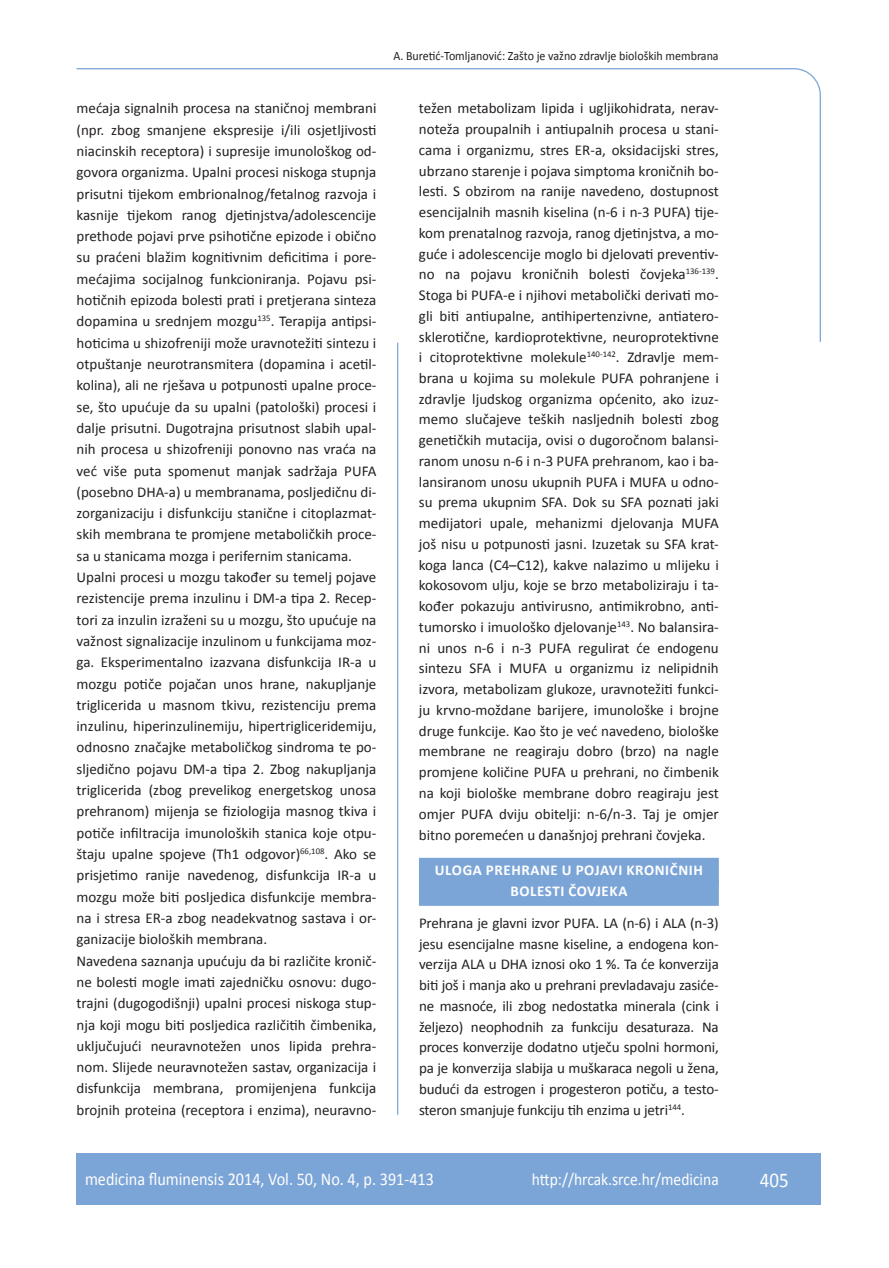
<style>
.page{position:relative;width:889px;height:1268px;background:#fff}
.page>*{position:absolute;margin:0;border:0;box-sizing:border-box;transform-origin:0 0}
.t1{font:21px "Calibri";color:#fff;scale:.9 1}
.t2{font:18px "Calibri";color:#fff;scale:.9 1}
.t3{font:17.25px "Calibri";color:#fff;scale:.9 1}
.t4{font:15px/21.3px "Calibri";color:#231f20;text-align:justify}
.t5{font:700 15px/21px "Calibri";letter-spacing:.04em;color:#fff;text-align:center}
.t6{font:12.75px "Calibri";color:#231f20;scale:.94 1}
</style>
<div class="page">
<svg style="left:76px;top:68px;width:745px;height:275px"></svg>
<hr style="left:397px;top:342px;width:1px;height:772px;background:#7ca5d7">
<div style="left:77px;top:1152px;width:744px;height:51px;background:#7ca5d7"></div>
<div style="left:419px;top:857px;width:300px;height:27px;background:#7ca5d7"></div>
<div style="left:419px;top:878px;width:300px;height:27px;background:#7ca5d7"></div>
<p class="t6" style="left:393px;top:47px;width:347px">A. Buretić-Tomljanović: Zašto je važno zdravlje bioloških membrana</p>
<p class="t4" style="left:77px;top:97px;width:301px;text-align:left">mećaja signalnih procesa na staničnoj membrani (npr. zbog smanjene ekspresije i/ili osjetljivosti niacinskih receptora) i supresije imunološkog od&shy;govora organizma. Upalni procesi niskoga stupnja prisutni tijekom embrionalnog/fetalnog razvoja i kasnije tijekom ranog djetinjstva/adolescencije prethode pojavi prve psihotične epizode i obično su praćeni blažim kognitivnim deficitima i pore&shy;mećajima socijalnog funkcioniranja. Pojavu psi&shy;hotičnih epizoda bolesti prati i pretjerana sinteza dopamina u srednjem mozgu<sup>135</sup>. Terapija antipsi&shy;hoticima u shizofreniji može uravnotežiti sintezu i otpuštanje neurotransmitera (dopamina i acetil&shy;kolina), ali ne rješava u potpunosti upalne proce&shy;se, što upućuje da su upalni (patološki) procesi i dalje prisutni. Dugotrajna prisutnost slabih upal&shy;nih procesa u shizofreniji ponovno nas vraća na već više puta spomenut manjak sadržaja PUFA (posebno DHA-a) u membranama, posljedičnu di&shy;zorganizaciju i disfunkciju stanične i citoplazmat&shy;skih membrana te promjene metaboličkih proce&shy;sa u stanicama mozga i perifernim stanicama.<br>Upalni procesi u mozgu također su temelj pojave rezistencije prema inzulinu i DM-a tipa 2. Recep&shy;tori za inzulin izraženi su u mozgu, što upućuje na važnost signalizacije inzulinom u funkcijama moz&shy;ga. Eksperimentalno izazvana disfunkcija IR-a u mozgu potiče pojačan unos hrane, nakupljanje triglicerida u masnom tkivu, rezistenciju prema inzulinu, hiperinzulinemiju, hipertrigliceridemiju, odnosno značajke metaboličkog sindroma te po&shy;sljedično pojavu DM-a tipa 2. Zbog nakupljanja triglicerida (zbog prevelikog energetskog unosa prehranom) mijenja se fiziologija masnog tkiva i potiče infiltracija imunoloških stanica koje otpu&shy;štaju upalne spojeve (Th1 odgovor)<sup>66,108</sup>. Ako se prisjetimo ranije navedenog, disfunkcija IR-a u mozgu može biti posljedica disfunkcije membra&shy;na i stresa ER-a zbog neadekvatnog sastava i or&shy;ganizacije bioloških membrana.<br>Navedena saznanja upućuju da bi različite kronič&shy;ne bolesti mogle imati zajedničku osnovu: dugo&shy;trajni (dugogodišnji) upalni procesi niskoga stup&shy;nja koji mogu biti posljedica različitih čimbenika, uključujući neuravnotežen unos lipida prehra&shy;nom. Slijede neuravnotežen sastav, organizacija i disfunkcija membrana, promijenjena funkcija brojnih proteina (receptora i enzima), neuravno-</p>
<p class="t4" style="left:419px;top:97px;width:301px;line-height:20.7px">težen metabolizam lipida i ugljikohidrata, nerav&shy;noteža proupalnih i antiupalnih procesa u stani&shy;cama i organizmu, stres ER-a, oksidacijski stres, ubrzano starenje i pojava simptoma kroničnih bo&shy;lesti. S obzirom na ranije navedeno, dostupnost esencijalnih masnih kiselina (n-6 i n-3 PUFA) tije&shy;kom prenatalnog razvoja, ranog djetinjstva, a mo&shy;guće i adolescencije moglo bi djelovati preventiv&shy;no na pojavu kroničnih bolesti čovjeka<sup>136-139</sup>.<br>Stoga bi PUFA-e i njihovi metabolički derivati mo&shy;gli biti antiupalne, antihipertenzivne, antiatero&shy;sklerotične, kardioprotektivne, neuroprotektivne i citoprotektivne molekule<sup>140-142</sup>. Zdravlje mem&shy;brana u kojima su molekule PUFA pohranjene i zdravlje ljudskog organizma općenito, ako izuz&shy;memo slučajeve teških nasljednih bolesti zbog genetičkih mutacija, ovisi o dugoročnom balansi&shy;ranom unosu n-6 i n-3 PUFA prehranom, kao i ba&shy;lansiranom unosu ukupnih PUFA i MUFA u odno&shy;su prema ukupnim SFA. Dok su SFA poznati jaki medijatori upale, mehanizmi djelovanja MUFA još nisu u potpunosti jasni. Izuzetak su SFA krat&shy;koga lanca (C4–C12), kakve nalazimo u mlijeku i kokosovom ulju, koje se brzo metaboliziraju i ta&shy;kođer pokazuju antivirusno, antimikrobno, anti&shy;tumorsko i imuološko djelovanje<sup>143</sup>. No balansira&shy;ni unos n-6 i n-3 PUFA regulirat će endogenu sintezu SFA i MUFA u organizmu iz nelipidnih izvora, metabolizam glukoze, uravnotežiti funkci&shy;ju krvno-moždane barijere, imunološke i brojne druge funkcije. Kao što je već navedeno, biološke membrane ne reagiraju dobro (brzo) na nagle promjene količine PUFA u prehrani, no čimbenik na koji biološke membrane dobro reagiraju jest omjer PUFA dviju obitelji: n-6/n-3. Taj je omjer bitno poremećen u današnjoj prehrani čovjeka.</p>
<p class="t5" style="left:435px;top:858px;width:269px">ULOGA PREHRANE U POJAVI KRONIČNIH<br>BOLESTI ČOVJEKA</p>
<p class="t4" style="left:419px;top:911px;width:301px;line-height:20.7px">Prehrana je glavni izvor PUFA. LA (n-6) i ALA (n-3) jesu esencijalne masne kiseline, a endogena kon&shy;verzija ALA u DHA iznosi oko 1 %. Ta će konverzija biti još i manja ako u prehrani prevladavaju zasiće&shy;ne masnoće, ili zbog nedostatka minerala (cink i željezo) neophodnih za funkciju desaturaza. Na proces konverzije dodatno utječu spolni hormoni, pa je konverzija slabija u muškaraca negoli u žena, budući da estrogen i progesteron potiču, a testo&shy;steron smanjuje funkciju tih enzima u jetri<sup>144</sup>.</p>
<p class="t2" style="left:85px;top:1167px;width:389px">medicina fluminensis 2014, Vol. 50, No. 4, p. 391-413</p>
<p class="t3" style="left:532px;top:1168px;width:209px">http://hrcak.srce.hr/medicina</p>
<h1 class="t1" style="left:760px;top:1166px;width:33px">405</h1>
</div>
